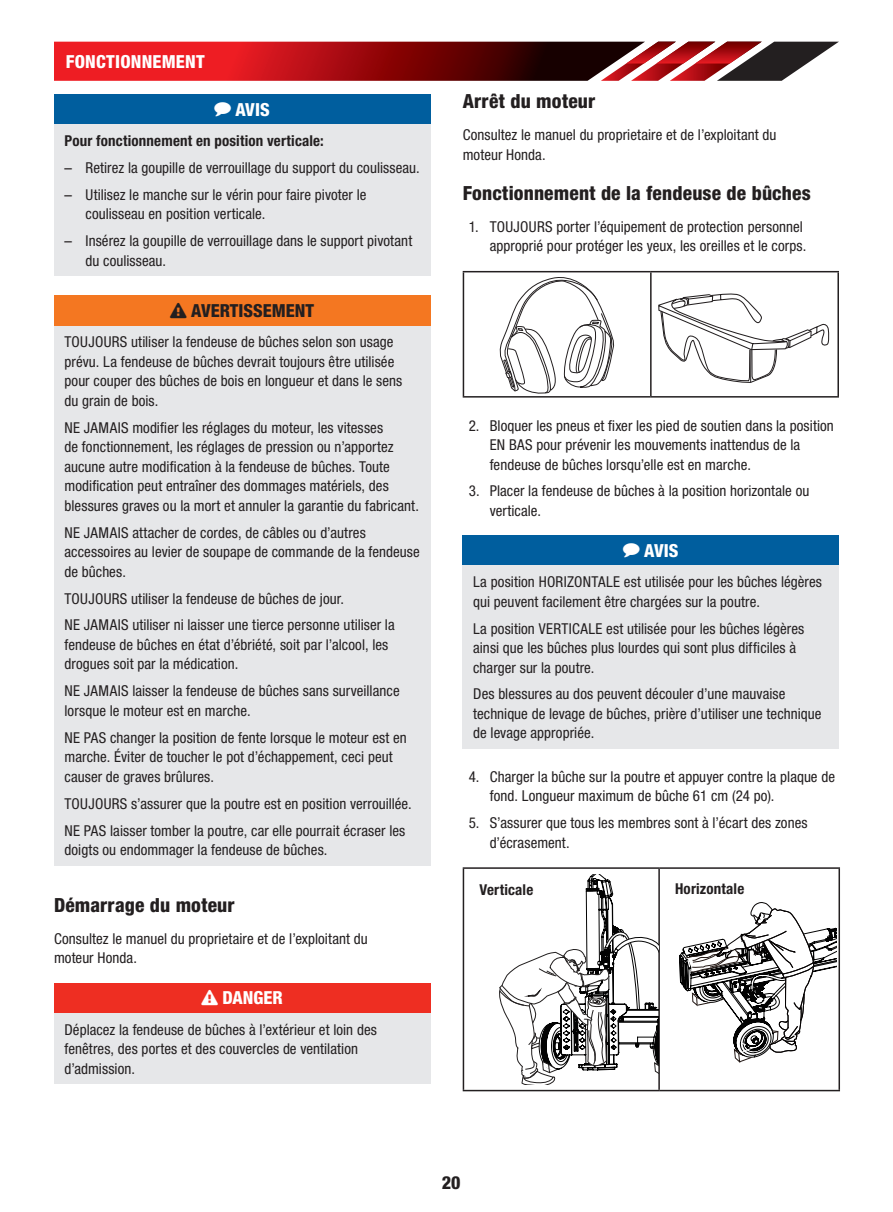
<style>
.page{position:relative;width:893px;height:1212px;background:#fff}
.page>*{position:absolute;margin:0;border:0;box-sizing:border-box;transform-origin:0 0}
.t1{font:800 condensed 19.5px "Helvetica Neue LT Std";letter-spacing:.01em;color:#231f20}
.t2{font:800 condensed 18px "Helvetica Neue LT Std";color:#fff}
.t3{font:800 condensed 18px "Helvetica Neue LT Std";color:#231f20}
.t4{font:condensed 15px/19.5px "Helvetica Neue LT Std";letter-spacing:.005em;color:#231f20}
.t5{font:700 condensed 15px "Helvetica Neue LT Std";letter-spacing:.01em;color:#231f20}
.s1{font-stretch:normal}
</style>
<div class="page">
<svg style="left:54px;top:42px;width:785px;height:39px;background:#9c272b"></svg>
<div style="left:54px;top:94px;width:376px;height:31px;background:#005e9e"></div>
<div style="left:54px;top:125px;width:376px;height:151px;background:#e6e7e9"></div>
<div style="left:54px;top:295px;width:376px;height:31px;background:#f47721"></div>
<div style="left:54px;top:326px;width:376px;height:540px;background:#e6e7e9"></div>
<div style="left:54px;top:983px;width:376px;height:30px;background:#ee2e22"></div>
<div style="left:54px;top:1013px;width:376px;height:71px;background:#e6e7e9"></div>
<hr style="left:463px;top:271px;width:188px;height:1px;background:#231f20">
<hr style="left:463px;top:272px;width:1px;height:124px;background:#231f20">
<hr style="left:651px;top:271px;width:188px;height:1px;background:#231f20">
<hr style="left:650px;top:272px;width:2px;height:124px;background:#231f20">
<hr style="left:837px;top:272px;width:2px;height:124px;background:#231f20">
<hr style="left:463px;top:396px;width:188px;height:2px;background:#231f20">
<hr style="left:651px;top:396px;width:188px;height:2px;background:#231f20">
<svg style="left:499px;top:277px;width:116px;height:117px"></svg>
<svg style="left:658px;top:293px;width:172px;height:90px"></svg>
<div style="left:463px;top:535px;width:376px;height:31px;background:#005e9e"></div>
<div style="left:463px;top:566px;width:376px;height:183px;background:#e6e7e9"></div>
<hr style="left:463px;top:867px;width:196px;height:2px;background:#231f20">
<hr style="left:463px;top:869px;width:1px;height:221px;background:#231f20">
<hr style="left:659px;top:867px;width:181px;height:2px;background:#231f20">
<hr style="left:658px;top:869px;width:2px;height:221px;background:#231f20">
<hr style="left:838px;top:869px;width:2px;height:221px;background:#231f20">
<hr style="left:463px;top:1090px;width:196px;height:1px;background:#231f20">
<hr style="left:659px;top:1090px;width:181px;height:1px;background:#231f20">
<svg style="left:499px;top:874px;width:159px;height:210px"></svg>
<svg style="left:679px;top:902px;width:158px;height:160px"></svg>
<p class="t2" style="left:66px;top:51px;width:20px">Fonctionnement</p>
<p class="t2" style="left:215px;top:98px;width:57px">◆ AVIS</p>
<p class="t5" style="left:64px;top:131px;width:261px">Pour fonctionnement en position verticale:</p>
<p class="t4" style="left:64px;top:158px;width:357px"><span class="s1">–</span> Retirez la goupille de verrouillage du support du coulisseau.</p>
<p class="t4" style="left:86px;top:184px;width:283px;text-indent:-21px"><span class="s1">–</span> Utilisez le manche sur le vérin pour faire pivoter le coulisseau en position verticale.</p>
<p class="t4" style="left:86px;top:231px;width:328px;text-indent:-21px"><span class="s1">–</span> Insérez la goupille de verrouillage dans le support pivotant du coulisseau.</p>
<p class="t3" style="left:170px;top:299px;width:145px">❑ AVERTISSEMENT</p>
<p class="t4" style="left:64px;top:332px;width:339px">TOUJOURS utiliser la fendeuse de bûches selon son usage prévu. La fendeuse de bûches devrait toujours être utilisée pour couper des bûches de bois en longueur et dans le sens du grain de bois.</p>
<p class="t4" style="left:64px;top:417px;width:356px">NE JAMAIS modifier les réglages du moteur, les vitesses<br>de fonctionnement, les réglages de pression ou n’apportez aucune autre modification à la fendeuse de bûches. Toute modification peut entraîner des dommages matériels, des blessures graves ou la mort et annuler la garantie du fabricant.</p>
<p class="t4" style="left:64px;top:522px;width:357px">NE JAMAIS attacher de cordes, de câbles ou d’autres accessoires au levier de soupape de commande de la fendeuse de bûches.</p>
<p class="t4" style="left:64px;top:585px;width:332px;line-height:27px">TOUJOURS utiliser la fendeuse de bûches de jour.<br>NE JAMAIS utiliser ni laisser une tierce personne utiliser la</p>
<p class="t4" style="left:64px;top:635px;width:325px">fendeuse de bûches en état d’ébriété, soit par l’alcool, les drogues soit par la médication.</p>
<p class="t4" style="left:64px;top:681px;width:337px">NE JAMAIS laisser la fendeuse de bûches sans surveillance lorsque le moteur est en marche.</p>
<p class="t4" style="left:64px;top:728px;width:344px">NE PAS changer la position de fente lorsque le moteur est en marche. Éviter de toucher le pot d’échappement, ceci peut causer de graves brûlures.</p>
<p class="t4" style="left:64px;top:790px;width:349px;line-height:27px">TOUJOURS s’assurer que la poutre est en position verrouillée.<br>NE PAS laisser tomber la poutre, car elle pourrait écraser les</p>
<p class="t4" style="left:64px;top:840px;width:265px">doigts ou endommager la fendeuse de bûches.</p>
<h1 class="t1" style="left:54px;top:893px;width:182px">Démarrage du moteur</h1>
<p class="t4" style="left:54px;top:929px;width:315px">Consultez le manuel du proprietaire et de l’exploitant du moteur Honda.</p>
<p class="t2" style="left:201px;top:987px;width:83px">❑ DANGER</p>
<p class="t4" style="left:64px;top:1019px;width:314px">Déplacez la fendeuse de bûches à l’extérieur et loin des fenêtres, des portes et des couvercles de ventilation d’admission.</p>
<h1 class="t1" style="left:463px;top:89px;width:134px">Arrêt du moteur</h1>
<p class="t4" style="left:463px;top:125px;width:315px">Consultez le manuel du proprietaire et de l’exploitant du moteur Honda.</p>
<h1 class="t1" style="left:463px;top:181px;width:350px">Fonctionnement de la fendeuse de bûches</h1>
<p class="t4" style="left:469px;top:217px;width:339px;text-align:right">1. TOUJOURS porter l’équipement de protection personnel approprié pour protéger les yeux, les oreilles et le corps.</p>
<p class="t4" style="left:490px;top:415px;width:346px;text-indent:-21px">2. Bloquer les pneus et fixer les pied de soutien dans la position<br>EN BAS pour prévenir les mouvements inattendus de la fendeuse de bûches lorsqu’elle est en marche.</p>
<p class="t4" style="left:490px;top:481px;width:321px;text-indent:-21px">3. Placer la fendeuse de bûches à la position horizontale ou verticale.</p>
<p class="t2" style="left:623px;top:539px;width:57px">◆ AVIS</p>
<p class="t4" style="left:473px;top:572px;width:350px">La position HORIZONTALE est utilisée pour les bûches légères qui peuvent facilement être chargées sur la poutre.</p>
<p class="t4" style="left:473px;top:618px;width:333px">La position VERTICALE est utilisée pour les bûches légères ainsi que les bûches plus lourdes qui sont plus difficiles à charger sur la poutre.</p>
<p class="t4" style="left:473px;top:684px;width:350px">Des blessures au dos peuvent découler d’une mauvaise technique de levage de bûches, prière d’utiliser une technique de levage appropriée.</p>
<p class="t4" style="left:490px;top:767px;width:347px;text-indent:-21px">4. Charger la bûche sur la poutre et appuyer contre la plaque de fond. Longueur maximum de bûche 61 cm (24 po).</p>
<p class="t4" style="left:490px;top:813px;width:319px;text-indent:-21px">5. S’assurer que tous les membres sont à l’écart des zones d’écrasement.</p>
<p class="t5" style="left:479px;top:880px;width:55px">Verticale</p>
<p class="t5" style="left:675px;top:880px;width:71px">Horizontale</p>
<p class="t3" style="left:442px;top:1171px;width:20px">20</p>
</div>
